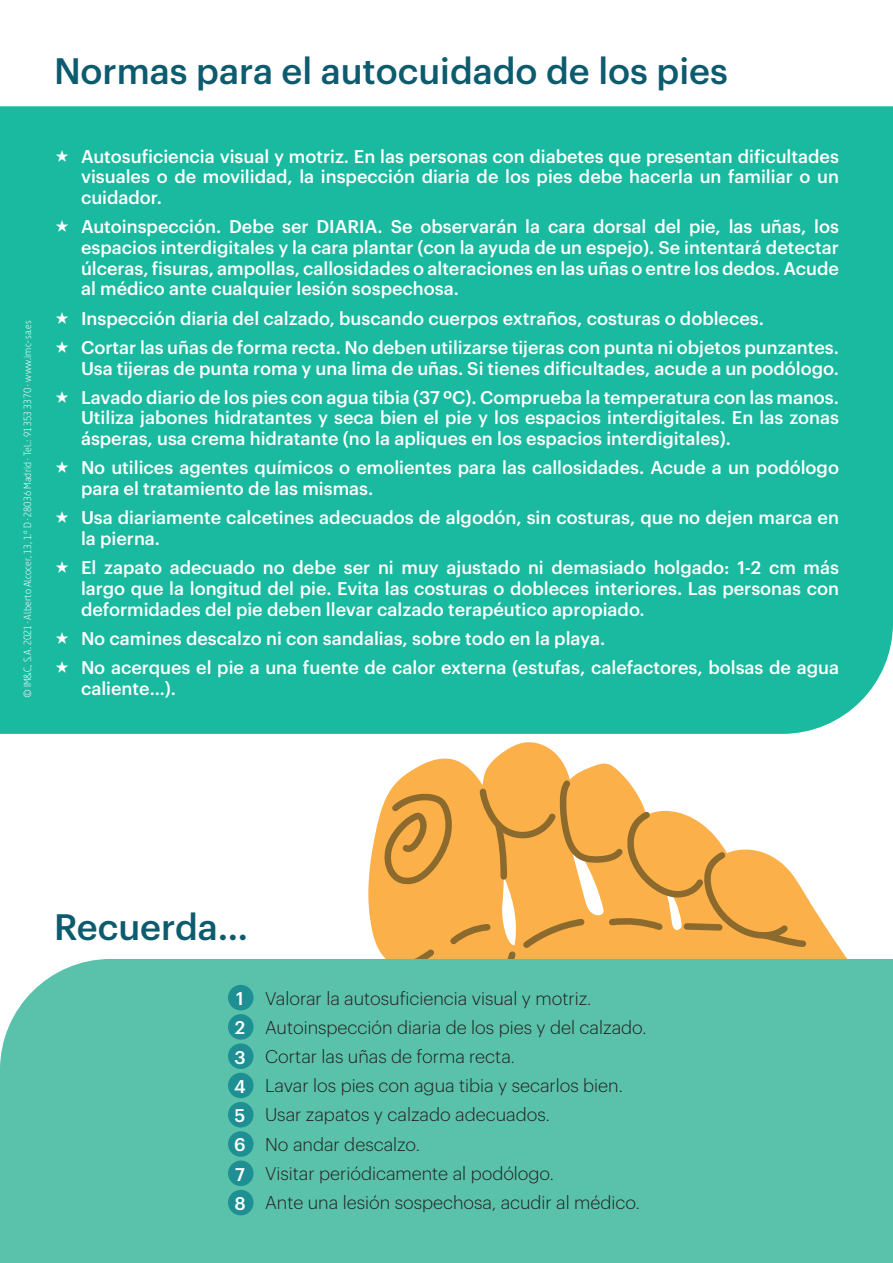
<style>
.page{position:relative;width:893px;height:1263px;background:#fff}
.page>*{position:absolute;margin:0;border:0;box-sizing:border-box;transform-origin:0 0}
.t1{font:36px "graphikmedium";color:#0d5b6e}
.t2{font:18px/20.7px "graphikmedium";color:#fff}
.t3{font:300 18px/29.2px "Graphik";color:#231f20}
.t4{font:300 10.5px "Dsignes";letter-spacing:.01em;color:#fff}
</style>
<div class="page">
<svg style="left:368px;top:742px;width:255px;height:208px"></svg>
<svg style="left:379px;top:775px;width:469px;height:184px"></svg>
<div style="left:0;top:106px;width:893px;height:628px;background:#19ba9f"></div>
<div style="left:0;top:959px;width:893px;height:304px;background:#5ac2aa"></div>
<div style="left:228px;top:985px;width:26px;height:25px;background:#1e8f93;border-radius:50%"></div>
<div style="left:228px;top:1014px;width:26px;height:26px;background:#1e8f93;border-radius:50%"></div>
<div style="left:228px;top:1043px;width:26px;height:26px;background:#1e8f93;border-radius:50%"></div>
<div style="left:228px;top:1073px;width:26px;height:25px;background:#1e8f93;border-radius:50%"></div>
<div style="left:228px;top:1102px;width:26px;height:25px;background:#1e8f93;border-radius:50%"></div>
<div style="left:228px;top:1131px;width:26px;height:26px;background:#1e8f93;border-radius:50%"></div>
<div style="left:228px;top:1160px;width:26px;height:26px;background:#1e8f93;border-radius:50%"></div>
<div style="left:228px;top:1190px;width:26px;height:25px;background:#1e8f93;border-radius:50%"></div>
<svg style="left:56px;top:149px;width:12px;height:12px"></svg>
<svg style="left:56px;top:220px;width:12px;height:12px"></svg>
<svg style="left:56px;top:311px;width:12px;height:12px"></svg>
<svg style="left:56px;top:341px;width:12px;height:12px"></svg>
<svg style="left:56px;top:390px;width:12px;height:12px"></svg>
<svg style="left:56px;top:461px;width:12px;height:12px"></svg>
<svg style="left:56px;top:511px;width:12px;height:12px"></svg>
<svg style="left:56px;top:561px;width:12px;height:12px"></svg>
<svg style="left:56px;top:631px;width:12px;height:12px"></svg>
<svg style="left:56px;top:661px;width:12px;height:12px"></svg>
<p class="t4" style="left:22px;top:698px;width:380px;rotate:-90deg">© IM&amp;C, S.A. 2021 · Alberto Alcocer, 13, 1.º D · 28036 Madrid · Tel.: 91 353 33 70 · www.imc-sa.es</p>
<h1 class="t1" style="left:54px;top:43px;width:675px">Normas para el autocuidado de los pies</h1>
<p class="t2" style="left:81px;top:144px;width:759px;text-align:justify">Autosuficiencia visual y motriz. En las personas con diabetes que presentan dificultades visuales o de movilidad, la inspección diaria de los pies debe hacerla un familiar o un cuidador.</p>
<p class="t2" style="left:81px;top:215px;width:760px;text-align:justify">Autoinspección. Debe ser DIARIA. Se observarán la cara dorsal del pie, las uñas, los espacios interdigitales y la cara plantar (con la ayuda de un espejo). Se intentará detectar úlceras, fisuras, ampollas, callosidades o alteraciones en las uñas o entre los dedos. Acude al médico ante cualquier lesión sospechosa.</p>
<p class="t2" style="left:81px;top:302px;width:759px;line-height:29.2px">Inspección diaria del calzado, buscando cuerpos extraños, costuras o dobleces.<br>Cortar las uñas de forma recta. No deben utilizarse tijeras con punta ni objetos punzantes.</p>
<p class="t2" style="left:81px;top:352px;width:759px;line-height:29.2px">Usa tijeras de punta roma y una lima de uñas. Si tienes dificultades, acude a un podólogo.<br>Lavado diario de los pies con agua tibia (37 ºC). Comprueba la temperatura con las manos.</p>
<p class="t2" style="left:81px;top:406px;width:759px">Utiliza jabones hidratantes y seca bien el pie y los espacios interdigitales. En las zonas ásperas, usa crema hidratante (no la apliques en los espacios interdigitales).</p>
<p class="t2" style="left:81px;top:456px;width:759px">No utilices agentes químicos o emolientes para las callosidades. Acude a un podólogo para el tratamiento de las mismas.</p>
<p class="t2" style="left:81px;top:506px;width:759px">Usa diariamente calcetines adecuados de algodón, sin costuras, que no dejen marca en la pierna.</p>
<p class="t2" style="left:81px;top:556px;width:759px;text-align:justify">El zapato adecuado no debe ser ni muy ajustado ni demasiado holgado: 1-2 cm más largo que la longitud del pie. Evita las costuras o dobleces interiores. Las personas con deformidades del pie deben llevar calzado terapéutico apropiado.</p>
<p class="t2" style="left:81px;top:622px;width:760px;line-height:29.2px">No camines descalzo ni con sandalias, sobre todo en la playa.<br>No acerques el pie a una fuente de calor externa (estufas, calefactores, bolsas de agua</p>
<p class="t2" style="left:81px;top:676px;width:96px">caliente…).</p>
<h1 class="t1" style="left:54px;top:899px;width:196px">Recuerda…</h1>
<p class="t2" style="left:234px;top:982px;width:13px;line-height:29.2px;text-align:justify">1<br>2<br>3<br>4<br>5<br>6<br>7<br>8</p>
<p class="t3" style="left:265px;top:982px;width:383px">Valorar la autosuficiencia visual y motriz.<br>Autoinspección diaria de los pies y del calzado.<br>Cortar las uñas de forma recta.<br>Lavar los pies con agua tibia y secarlos bien.<br>Usar zapatos y calzado adecuados.<br>No andar descalzo.<br>Visitar periódicamente al podólogo.<br>Ante una lesión sospechosa, acudir al médico.</p>
</div>
